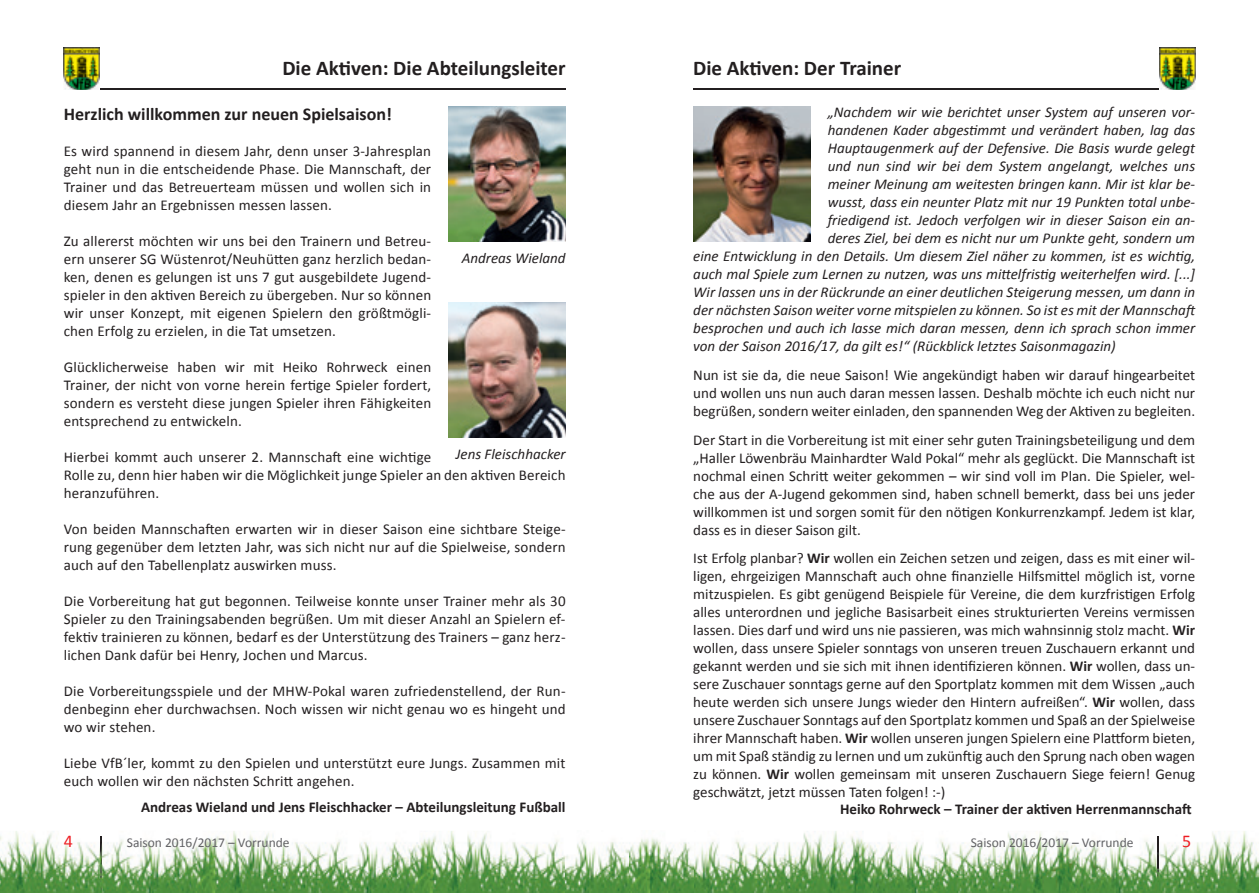
<style>
.page{position:relative;width:1259px;height:893px;background:#fff}
.page>*{position:absolute;margin:0;border:0;box-sizing:border-box;transform-origin:0 0}
.t1{font:700 21px "Calibri";color:#231f20}
.t2{font:700 18px "Calibri";color:#231f20}
.t3{font:18px "Calibri";color:#ee1d23}
.t4{font:15px/18px "Calibri";letter-spacing:.01em;color:#231f20;text-align:justify}
.t5{font:italic 15px "Calibri";color:#231f20}
.t6{font:700 15px "Calibri";color:#231f20}
.t7{font:13.5px "Calibri";color:#636366}
.s1{font-weight:700}
</style>
<div class="page">
<img style="left:0;top:831px;width:1259px;height:62px">
<img style="left:100px;top:837px;width:2px;height:56px">
<img style="left:1157px;top:837px;width:1px;height:56px">
<hr style="left:99px;top:88px;width:467px;height:2px;background:#231f20">
<hr style="left:693px;top:88px;width:466px;height:2px;background:#231f20">
<img style="left:566px;top:831px;width:127px;height:62px">
<img style="left:64px;top:47px;width:35px;height:43px">
<img style="left:1160px;top:47px;width:35px;height:43px">
<img style="left:448px;top:106px;width:118px;height:136px">
<img style="left:448px;top:302px;width:118px;height:136px">
<img style="left:693px;top:107px;width:117px;height:135px">
<h1 class="t1" style="left:282px;top:55px;width:285px">Die Aktiven: Die Abteilungsleiter</h1>
<p class="t2" style="left:64px;top:102px;width:329px">Herzlich willkommen zur neuen Spielsaison!</p>
<p class="t4" style="left:64px;top:142px;width:369px">Es wird spannend in diesem Jahr, denn unser 3-Jahresplan geht nun in die entscheidende Phase. Die Mannschaft, der Trainer und das Betreuerteam müssen und wollen sich in diesem Jahr an Ergebnissen messen lassen.</p>
<p class="t4" style="left:64px;top:232px;width:369px">Zu allererst möchten wir uns bei den Trainern und Betreu&shy;ern unserer SG Wüstenrot/Neuhütten ganz herzlich bedan&shy;ken, denen es gelungen ist uns 7 gut ausgebildete Jugend&shy;spieler in den aktiven Bereich zu übergeben. Nur so können wir unser Konzept, mit eigenen Spielern den größtmögli&shy;chen Erfolg zu erzielen, in die Tat umsetzen.</p>
<p class="t4" style="left:64px;top:358px;width:369px">Glücklicherweise haben wir mit Heiko Rohrweck einen Trainer, der nicht von vorne herein fertige Spieler fordert, sondern es versteht diese jungen Spieler ihren Fähigkeiten entsprechend zu entwickeln.</p>
<p class="t4" style="left:64px;top:448px;width:503px;text-align:left">Hierbei kommt auch unserer 2. Mannschaft eine wichtige<br>Rolle zu, denn hier haben wir die Möglichkeit junge Spieler an den aktiven Bereich heranzuführen.</p>
<p class="t4" style="left:64px;top:520px;width:503px">Von beiden Mannschaften erwarten wir in dieser Saison eine sichtbare Steige&shy;rung gegenüber dem letzten Jahr, was sich nicht nur auf die Spielweise, sondern auch auf den Tabellenplatz auswirken muss.</p>
<p class="t4" style="left:64px;top:592px;width:503px">Die Vorbereitung hat gut begonnen. Teilweise konnte unser Trainer mehr als 30<br>Spieler zu den Trainingsabenden begrüßen. Um mit dieser Anzahl an Spielern ef&shy;fektiv trainieren zu können, bedarf es der Unterstützung des Trainers – ganz herz&shy;lichen Dank dafür bei Henry, Jochen und Marcus.</p>
<p class="t4" style="left:64px;top:682px;width:503px">Die Vorbereitungsspiele und der MHW-Pokal waren zufriedenstellend, der Run&shy;denbeginn eher durchwachsen. Noch wissen wir nicht genau wo es hingeht und wo wir stehen.</p>
<p class="t4" style="left:64px;top:754px;width:503px">Liebe VfB´ler, kommt zu den Spielen und unterstützt eure Jungs. Zusammen mit euch wollen wir den nächsten Schritt angehen.</p>
<p class="t5" style="left:462px;top:248px;width:105px">Andreas Wieland</p>
<p class="t5" style="left:456px;top:444px;width:111px">Jens Fleischhacker</p>
<p class="t6" style="left:141px;top:797px;width:426px">Andreas Wieland und Jens Fleischhacker – Abteilungsleitung Fußball</p>
<h1 class="t1" style="left:693px;top:55px;width:210px">Die Aktiven: Der Trainer</h1>
<p class="t5" style="left:827px;top:102px;width:369px">„Nachdem wir wie berichtet unser System auf unseren vor-</p>
<p class="t5" style="left:827px;top:120px;width:369px">handenen Kader abgestimmt und verändert haben, lag das</p>
<p class="t5" style="left:827px;top:138px;width:369px">Hauptaugenmerk auf der Defensive. Die Basis wurde gelegt</p>
<p class="t5" style="left:827px;top:156px;width:369px">und nun sind wir bei dem System angelangt, welches uns</p>
<p class="t5" style="left:827px;top:174px;width:369px">meiner Meinung am weitesten bringen kann. Mir ist klar be-</p>
<p class="t5" style="left:827px;top:192px;width:369px">wusst, dass ein neunter Platz mit nur 19 Punkten total unbe-</p>
<p class="t5" style="left:827px;top:210px;width:369px">friedigend ist. Jedoch verfolgen wir in dieser Saison ein an-</p>
<p class="t5" style="left:827px;top:228px;width:369px">deres Ziel, bei dem es nicht nur um Punkte geht, sondern um</p>
<p class="t5" style="left:693px;top:246px;width:503px">eine Entwicklung in den Details. Um diesem Ziel näher zu kommen, ist es wichtig,</p>
<p class="t5" style="left:693px;top:264px;width:503px">auch mal Spiele zum Lernen zu nutzen, was uns mittelfristig weiterhelfen wird. [...]</p>
<p class="t5" style="left:693px;top:282px;width:503px">Wir lassen uns in der Rückrunde an einer deutlichen Steigerung messen, um dann in</p>
<p class="t5" style="left:693px;top:300px;width:505px">der nächsten Saison weiter vorne mitspielen zu können. So ist es mit der Mannschaft</p>
<p class="t5" style="left:693px;top:318px;width:503px">besprochen und auch ich lasse mich daran messen, denn ich sprach schon immer</p>
<p class="t5" style="left:693px;top:336px;width:424px">von der Saison 2016/17, da gilt es!“ (Rückblick letztes Saisonmagazin)</p>
<p class="t4" style="left:693px;top:366px;width:503px">Nun ist sie da, die neue Saison! Wie angekündigt haben wir darauf hingearbeitet und wollen uns nun auch daran messen lassen. Deshalb möchte ich euch nicht nur begrüßen, sondern weiter einladen, den spannenden Weg der Aktiven zu begleiten.</p>
<p class="t4" style="left:693px;top:431px;width:503px">Der Start in die Vorbereitung ist mit einer sehr guten Trainingsbeteiligung und dem „Haller Löwenbräu Mainhardter Wald Pokal“ mehr als geglückt. Die Mannschaft ist nochmal einen Schritt weiter gekommen – wir sind voll im Plan. Die Spieler, wel&shy;che aus der A-Jugend gekommen sind, haben schnell bemerkt, dass bei uns jeder willkommen ist und sorgen somit für den nötigen Konkurrenzkampf. Jedem ist klar, dass es in dieser Saison gilt.</p>
<p class="t4" style="left:693px;top:549px;width:503px">Ist Erfolg planbar? <span class="s1">Wir</span> wollen ein Zeichen setzen und zeigen, dass es mit einer wil&shy;ligen, ehrgeizigen Mannschaft auch ohne finanzielle Hilfsmittel möglich ist, vorne mitzuspielen. Es gibt genügend Beispiele für Vereine, die dem kurzfristigen Erfolg alles unterordnen und jegliche Basisarbeit eines strukturierten Vereins vermissen lassen. Dies darf und wird uns nie passieren, was mich wahnsinnig stolz macht. <span class="s1">Wir </span>wollen, dass unsere Spieler sonntags von unseren treuen Zuschauern erkannt und gekannt werden und sie sich mit ihnen identifizieren können. <span class="s1">Wir</span> wollen, dass un&shy;sere Zuschauer sonntags gerne auf den Sportplatz kommen mit dem Wissen „auch heute werden sich unsere Jungs wieder den Hintern aufreißen“. <span class="s1">Wir</span> wollen, dass unsere Zuschauer Sonntags auf den Sportplatz kommen und Spaß an der Spielweise ihrer Mannschaft haben. <span class="s1">Wir</span> wollen unseren jungen Spielern eine Plattform bieten, um mit Spaß ständig zu lernen und um zukünftig auch den Sprung nach oben wagen zu können. <span class="s1">Wir</span> wollen gemeinsam mit unseren Zuschauern Siege feiern! Genug geschwätzt, jetzt müssen Taten folgen! :-)</p>
<p class="t6" style="left:840px;top:799px;width:353px">Heiko Rohrweck – Trainer der aktiven Herrenmannschaft</p>
<p class="t3" style="left:64px;top:829px;width:11px">4</p>
<p class="t7" style="left:127px;top:834px;width:164px">Saison 2016/2017 – Vorrunde</p>
<p class="t7" style="left:970px;top:834px;width:164px">Saison 2016/2017 – Vorrunde</p>
<p class="t3" style="left:1182px;top:829px;width:11px">5</p>
</div>
